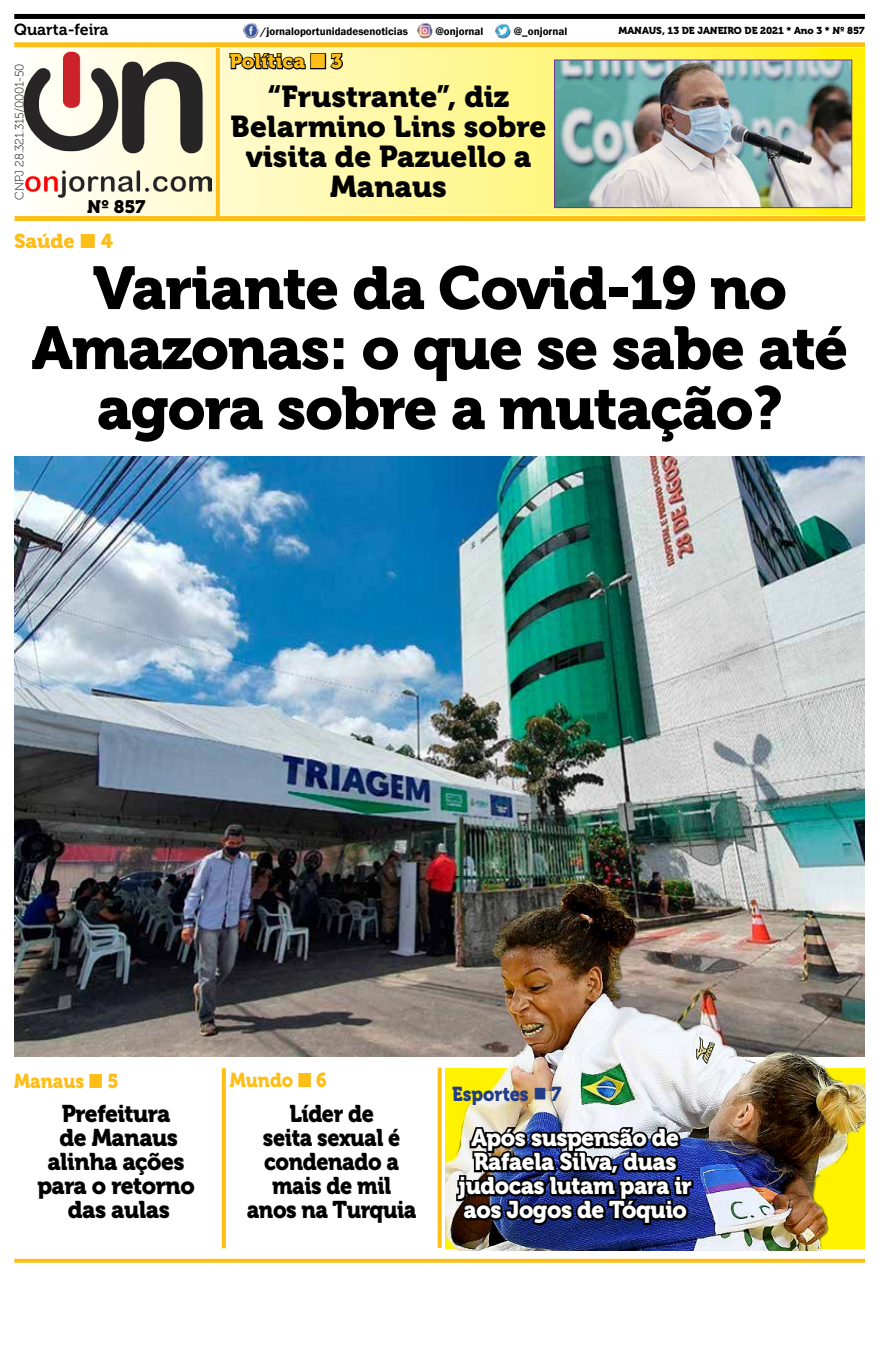
<style>
.page{position:relative;width:879px;height:1361px;background:#fff}
.page>*{position:absolute;margin:0;border:0;box-sizing:border-box;transform-origin:0 0}
.t1{font:60px/60px "Museo 900";letter-spacing:-.02em;color:#000;text-align:center}
.t2{font:30px/30px "Museo 900";color:#000;text-align:center}
.t3{font:24px/24px "Museo 900";letter-spacing:-.02em;color:#fff;text-align:center;scale:.95 1}
.t4{font:24px/24px "Museo 900";letter-spacing:-.02em;color:#000;text-align:center;scale:.9 1}
.t5{font:24px/24px "Museo 900";letter-spacing:-.02em;color:#000;text-align:center;scale:.95 1}
.t6{font:20px "Museo 900";color:#febe18}
.t7{font:20px "Museo 900";color:#febe18;scale:.9 1}
.t8{font:20px "Museo 900";color:#233c86;scale:.9 1}
.t9{font:18px "Museo 900";color:#000}
.t10{font:16px "Museo 700";color:#000}
.t11{font:12px "Museo 100";color:#000}
.t12{font:600 11px "Franklin Gothic";color:#000}
.t13{font:10px "Museo 900";color:#000}
</style>
<div class="page">
<svg style="left:23px;top:48px;width:842px;height:167px;background:#fef79c"></svg>
<img style="left:14px;top:456px;width:851px;height:600px">
<svg style="left:14px;top:1258px;width:851px;height:4px;background:#feca44"></svg>
<div style="left:14px;top:14px;width:851px;height:5px;background:#000"></div>
<div style="left:14px;top:42px;width:851px;height:5px;background:#febe18"></div>
<div style="left:15px;top:216px;width:850px;height:5px;background:#febe18"></div>
<img style="left:243px;top:23px;width:16px;height:15px">
<img style="left:417px;top:23px;width:16px;height:15px">
<img style="left:495px;top:23px;width:16px;height:16px">
<img style="left:24px;top:47px;width:187px;height:151px">
<img style="left:446px;top:876px;width:419px;height:374px">
<svg style="left:222px;top:1068px;width:4px;height:180px"></svg>
<svg style="left:438px;top:1068px;width:4px;height:180px"></svg>
<svg style="left:228px;top:52px;width:79px;height:19px;background:#807d61"></svg>
<div style="left:310px;top:53px;width:16px;height:16px;border:2px solid #000"></div>
<svg style="left:329px;top:52px;width:15px;height:19px"></svg>
<svg style="left:216px;top:48px;width:4px;height:168px"></svg>
<img style="left:454px;top:1125px;width:241px;height:107px">
<img style="left:556px;top:62px;width:294px;height:144px">
<div style="left:554px;top:60px;width:298px;height:148px;border:1px solid #723493"></div>
<p class="t10" style="left:14px;top:20px;width:96px">Quarta-feira</p>
<p class="t12" style="left:261px;top:24px;width:149px">/jornaloportunidadesenoticias</p>
<p class="t12" style="left:435px;top:24px;width:50px">@onjornal</p>
<p class="t12" style="left:514px;top:24px;width:55px">@_onjornal</p>
<p class="t13" style="left:618px;top:25px;width:248px">MANAUS, 13 DE JANEIRO DE 2021 * Ano 3 * Nº 857</p>
<p class="t11" style="left:13px;top:200px;width:138px;rotate:-90deg">CNPJ 28.321.315/0001-50</p>
<p class="t9" style="left:87px;top:196px;width:60px">Nº 857</p>
<p class="t6" style="left:14px;top:230px;width:100px">Saúde ■ 4</p>
<p class="t6" style="left:230px;top:50px;width:114px">Política ■ 3</p>
<p class="t2" style="left:231px;top:81px;width:317px">“Frustrante”, diz<br>Belarmino Lins sobre visita de Pazuello a<br>Manaus</p>
<h1 class="t1" style="left:32px;top:259px;width:818px">Variante da Covid-19 no<br>Amazonas: o que se sabe até agora sobre a mutação?</h1>
<p class="t7" style="left:14px;top:1069px;width:117px">Manaus ■ 5</p>
<p class="t7" style="left:230px;top:1069px;width:109px">Mundo ■ 6</p>
<p class="t5" style="left:37px;top:1102px;width:167px">Prefeitura<br>de Manaus alinha ações para o retorno das aulas</p>
<p class="t4" style="left:247px;top:1101px;width:190px">Líder de<br>seita sexual é condenado a mais de mil anos na Turquia</p>
<p class="t8" style="left:452px;top:1082px;width:123px">Esportes ■ 7</p>
<p class="t3" style="left:458px;top:1126px;width:247px">Após suspensão de<br>Rafaela Silva, duas judocas lutam para ir aos Jogos de Tóquio</p>
</div>
